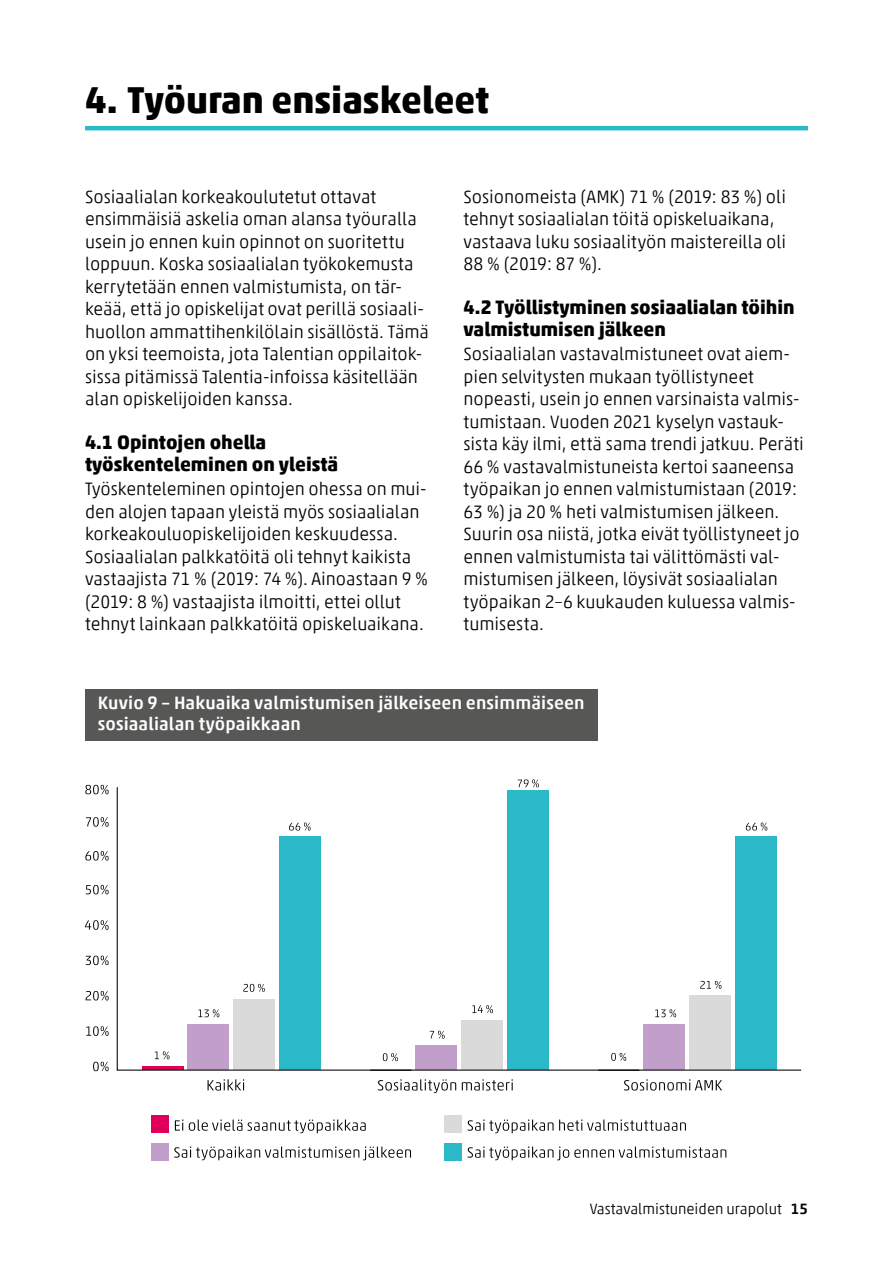
<style>
.page{position:relative;width:893px;height:1263px;background:#fff}
.page>*{position:absolute;margin:0;border:0;box-sizing:border-box;transform-origin:0 0}
.Pääotsikko_H1{font:700 37.5px "Akko Pro";color:#000}
.Väliotsikko_H2{font:700 19.5px/22.5px "Akko Pro";color:#000}
.Leipis{font:300 18px/22.5px "Akko Pro";color:#000}
.Kuvioiden_otsikko_H4{font:500 18px/21px "Akko Pro";letter-spacing:.005em;color:#fff}
.t1{font:300 15px "Akko Pro";color:#000}
.s1{font-weight:500}
</style>
<div class="page">
<hr style="left:85px;top:126px;width:723px;height:4px;background:#2bb8c9">
<div style="left:85px;top:689px;width:512px;height:52px;background:#575756"></div>
<svg style="left:175px;top:1119px;width:8px;height:11px"></svg>
<svg style="left:189px;top:1119px;width:53px;height:12px"></svg>
<svg style="left:248px;top:1119px;width:118px;height:14px"></svg>
<svg style="left:174px;top:1146px;width:237px;height:14px"></svg>
<svg style="left:208px;top:1079px;width:36px;height:11px"></svg>
<svg style="left:378px;top:1079px;width:78px;height:14px"></svg>
<svg style="left:462px;top:1079px;width:51px;height:11px"></svg>
<svg style="left:624px;top:1079px;width:98px;height:11px"></svg>
<div style="left:151px;top:1115px;width:17px;height:17px;background:#e0005b"></div>
<svg style="left:93px;top:1062px;width:16px;height:9px"></svg>
<svg style="left:86px;top:1026px;width:23px;height:10px"></svg>
<svg style="left:86px;top:991px;width:23px;height:9px"></svg>
<svg style="left:86px;top:956px;width:23px;height:9px"></svg>
<svg style="left:85px;top:920px;width:24px;height:10px"></svg>
<svg style="left:86px;top:885px;width:23px;height:9px"></svg>
<svg style="left:85px;top:851px;width:24px;height:9px"></svg>
<svg style="left:86px;top:817px;width:23px;height:10px"></svg>
<svg style="left:85px;top:785px;width:24px;height:9px"></svg>
<svg style="left:116px;top:787px;width:686px;height:284px"></svg>
<svg style="left:468px;top:1119px;width:218px;height:14px"></svg>
<svg style="left:468px;top:1146px;width:258px;height:14px"></svg>
<div style="left:151px;top:1144px;width:17px;height:17px;background:#c19fca"></div>
<div style="left:444px;top:1115px;width:17px;height:17px;background:#dadada"></div>
<div style="left:444px;top:1144px;width:17px;height:17px;background:#2bb8c9"></div>
<svg style="left:155px;top:1051px;width:14px;height:8px"></svg>
<svg style="left:198px;top:1009px;width:21px;height:8px"></svg>
<svg style="left:243px;top:984px;width:22px;height:8px"></svg>
<svg style="left:289px;top:823px;width:22px;height:7px"></svg>
<svg style="left:383px;top:1053px;width:15px;height:8px"></svg>
<svg style="left:430px;top:1031px;width:15px;height:8px"></svg>
<svg style="left:472px;top:1005px;width:21px;height:8px"></svg>
<svg style="left:518px;top:779px;width:21px;height:8px"></svg>
<svg style="left:611px;top:1053px;width:15px;height:8px"></svg>
<svg style="left:655px;top:1009px;width:21px;height:8px"></svg>
<svg style="left:700px;top:981px;width:21px;height:8px"></svg>
<svg style="left:746px;top:823px;width:21px;height:7px"></svg>
<h1 class="Pääotsikko_H1" style="left:85px;top:77px;width:406px">4. Työuran ensiaskeleet</h1>
<p class="Leipis" style="left:85px;top:185px;width:345px">Sosiaalialan korkeakoulutetut ottavat ensimmäisiä askelia oman alansa työuralla usein jo ennen kuin opinnot on suoritettu loppuun. Koska sosiaalialan työkokemusta kerrytetään ennen valmistumista, on tär&shy;keää, että jo opiskelijat ovat perillä sosiaali&shy;huollon ammattihenkilölain sisällöstä. Tämä on yksi teemoista, jota Talentian oppilaitok&shy;sissa pitämissä Talentia-infoissa käsitellään alan opiskelijoiden kanssa.</p>
<h2 class="Väliotsikko_H2" style="left:85px;top:430px;width:255px">4.1 Opintojen ohella työskenteleminen on yleistä</h2>
<p class="Leipis" style="left:85px;top:477px;width:345px">Työskenteleminen opintojen ohessa on mui&shy;den alojen tapaan yleistä myös sosiaalialan korkeakouluopiskelijoiden keskuudessa.<br>Sosiaalialan palkkatöitä oli tehnyt kaikista vastaajista 71 % (2019: 74 %). Ainoastaan 9 % (2019: 8 %) vastaajista ilmoitti, ettei ollut tehnyt lainkaan palkkatöitä opiskeluaikana.</p>
<p class="Leipis" style="left:463px;top:185px;width:324px">Sosionomeista (AMK) 71 % (2019: 83 %) oli tehnyt sosiaalialan töitä opiskeluaikana, vastaava luku sosiaalityön maistereilla oli 88 % (2019: 87 %).</p>
<h2 class="Väliotsikko_H2" style="left:463px;top:295px;width:333px">4.2 Työllistyminen sosiaalialan töihin valmistumisen jälkeen</h2>
<p class="Leipis" style="left:463px;top:342px;width:342px">Sosiaalialan vastavalmistuneet ovat aiem&shy;pien selvitysten mukaan työllistyneet nopeasti, usein jo ennen varsinaista valmis&shy;tumistaan. Vuoden 2021 kyselyn vastauk&shy;sista käy ilmi, että sama trendi jatkuu. Peräti 66 % vastavalmistuneista kertoi saaneensa työpaikan jo ennen valmistumistaan (2019:<br>63 %) ja 20 % heti valmistumisen jälkeen.<br>Suurin osa niistä, jotka eivät työllistyneet jo ennen valmistumista tai välittömästi val&shy;mistumisen jälkeen, löysivät sosiaalialan työpaikan 2–6 kuukauden kuluessa valmis&shy;tumisesta.</p>
<p class="Kuvioiden_otsikko_H4" style="left:98px;top:692px;width:488px">Kuvio 9 – Hakuaika valmistumisen jälkeiseen ensimmäiseen sosiaalialan työpaikkaan</p>
<p class="t1" style="left:590px;top:1200px;width:220px">Vastavalmistuneiden urapolut <span class="s1">15</span></p>
</div>
